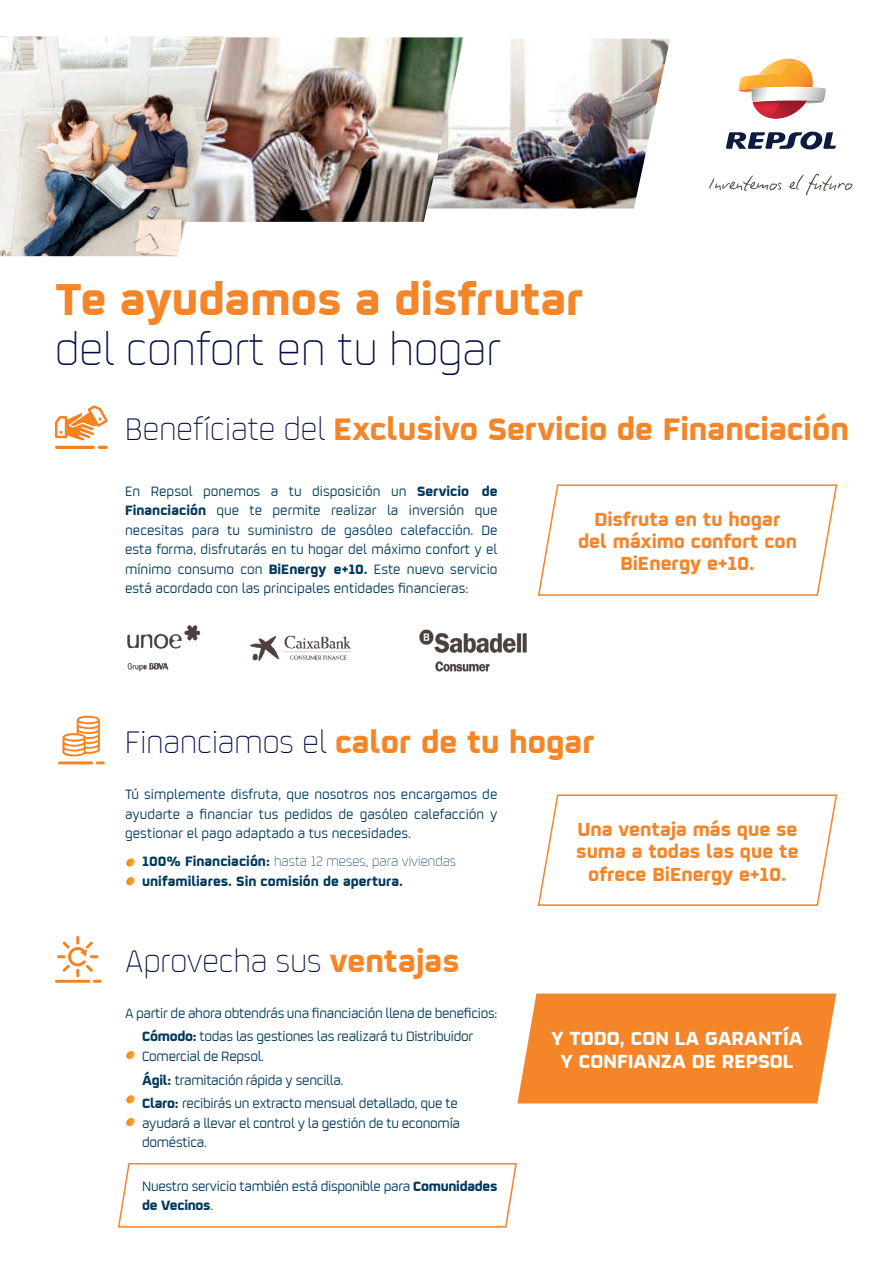
<style>
.page{position:relative;width:893px;height:1263px;background:#fff}
.page>*{position:absolute;margin:0;border:0;box-sizing:border-box;transform-origin:0 0}
.t1{font:700 49.5px "Repsol";color:#f58529}
.t2{font:300 49.5px "Repsol";color:#000d46}
.t3{font:700 34.5px "Repsol";color:#f58529}
.t4{font:300 34.5px "Repsol";color:#000d46}
.t5{font:700 21px/22.5px "Repsol";color:#f58529;text-align:center}
.t6{font:700 21px/22.5px "Repsol";color:#fff;text-align:center}
.t7{font:15px/19.5px "Repsol";letter-spacing:-.02em;color:#00395c}
.t8{font:700 15px/19.5px "Repsol";color:#00395c}
.s1{font-weight:300;color:#000d46}
.s2{font-weight:700}
.s3{font-weight:300}
.s4{font-weight:700;color:#f58529}
</style>
<div class="page">
<svg style="left:517px;top:993px;width:319px;height:110px;background:#f58c36"></svg>
<img style="left:464px;top:39px;width:206px;height:169px">
<img style="left:227px;top:37px;width:237px;height:185px">
<img style="left:0;top:36px;width:227px;height:220px">
<svg style="left:709px;top:173px;width:144px;height:22px"></svg>
<img style="left:759px;top:59px;width:52px;height:16px">
<svg style="left:738px;top:87px;width:88px;height:32px"></svg>
<svg style="left:726px;top:131px;width:110px;height:19px"></svg>
<svg style="left:126px;top:858px;width:9px;height:9px"></svg>
<svg style="left:126px;top:1051px;width:9px;height:8px"></svg>
<svg style="left:126px;top:877px;width:9px;height:8px"></svg>
<svg style="left:126px;top:1095px;width:9px;height:8px"></svg>
<svg style="left:126px;top:1118px;width:9px;height:8px"></svg>
<img style="left:127px;top:625px;width:400px;height:47px">
<svg style="left:55px;top:405px;width:53px;height:44px"></svg>
<svg style="left:62px;top:716px;width:43px;height:48px"></svg>
<hr style="left:58px;top:761px;width:35px;height:3px;background:#f58220">
<svg style="left:57px;top:936px;width:45px;height:47px"></svg>
<hr style="left:55px;top:980px;width:35px;height:3px;background:#f58220">
<svg style="left:537px;top:484px;width:301px;height:112px"></svg>
<svg style="left:537px;top:794px;width:301px;height:112px"></svg>
<svg style="left:117px;top:1163px;width:400px;height:65px"></svg>
<h1 class="t1" style="left:55px;top:258px;width:531px">Te ayudamos a disfrutar</h1>
<h1 class="t2" style="left:55px;top:315px;width:448px">del confort en tu hogar</h1>
<h2 class="t3" style="left:125px;top:400px;width:725px"><span class="s1">Benefíciate del</span> Exclusivo Servicio de Financiación</h2>
<p class="t7" style="left:125px;top:480px;width:374px;text-align:justify">En Repsol ponemos a tu disposición un <span class="s2">Servicio de Financiación</span> que te permite realizar la inversión que necesitas para tu suministro de gasóleo calefacción. De esta forma, disfrutarás en tu hogar del máximo confort y el mínimo consumo con <span class="s2">BiEnergy e+10.</span> Este nuevo servicio está acordado con las principales entidades financieras:</p>
<h3 class="t5" style="left:578px;top:505px;width:220px">Disfruta en tu hogar del máximo confort con<br>BiEnergy e+10.</h3>
<h2 class="t3" style="left:125px;top:713px;width:471px"><span class="s1">Financiamos el</span> calor de tu hogar</h2>
<p class="t7" style="left:125px;top:784px;width:374px;text-align:justify">Tú simplemente disfruta, que nosotros nos encargamos de ayudarte a financiar tus pedidos de gasóleo calefacción y gestionar el pago adaptado a tus necesidades.</p>
<p class="t8" style="left:142px;top:850px;width:316px">100% Financiación: <span class="s3">hasta 12 meses, para viviendas </span>unifamiliares. Sin comisión de apertura.</p>
<h2 class="t4" style="left:125px;top:937px;width:336px">Aprovecha sus <span class="s4">ventajas</span></h2>
<p class="t7" style="left:125px;top:1000px;width:374px;line-height:23.7px;text-align:center">A partir de ahora obtendrás una financiación llena de beneficios:<br><span class="s2">Cómodo:</span> todas las gestiones las realizará tu Distribuidor</p>
<p class="t7" style="left:142px;top:1043px;width:317px;line-height:23.7px">Comercial de Repsol.<br><span class="s2">Ágil:</span> tramitación rápida y sencilla.<br><span class="s2">Claro:</span> recibirás un extracto mensual detallado, que te</p>
<p class="t7" style="left:142px;top:1112px;width:319px">ayudará a llevar el control y la gestión de tu economía doméstica.</p>
<p class="t7" style="left:142px;top:1175px;width:357px">Nuestro servicio también está disponible para <span class="s2">Comunidades de Vecinos</span>.</p>
<h3 class="t5" style="left:576px;top:815px;width:224px">Una ventaja más que se suma a todas las que te ofrece BiEnergy e+10.</h3>
<h3 class="t6" style="left:551px;top:1024px;width:253px">Y TODO, CON LA GARANTÍA<br>Y CONFIANZA DE REPSOL</h3>
</div>
